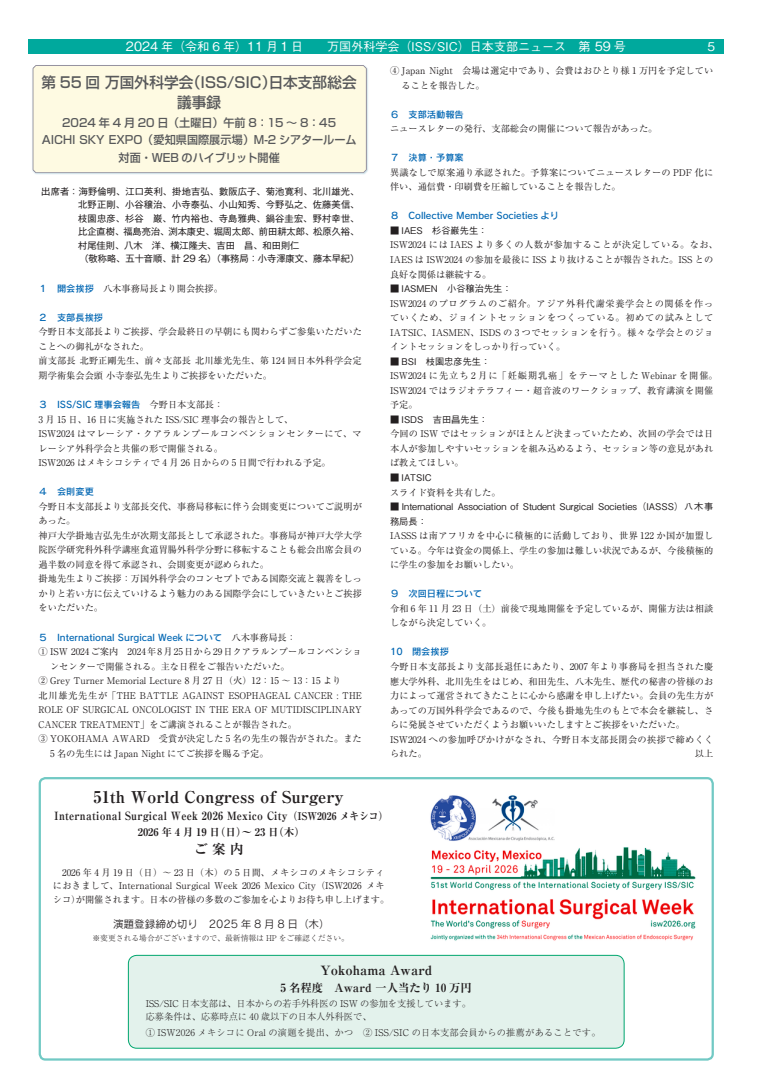
<style>
.page{position:relative;width:766px;height:1089px;background:#fff}
.page>*{position:absolute;margin:0;border:0;box-sizing:border-box;transform-origin:0 0}
.t1{font:700 expanded 16.3px "Ryumin Pro";color:#231f20}
.t2{font:500 14.9px/19.1px "Shin Go Pr 5";letter-spacing:.01em;color:#57585a;text-align:center}
.t3{font:700 expanded 13.5px "Ryumin Pro";color:#231f20}
.t4{font:700 expanded 12.8px "Ryumin Pro";color:#231f20}
.t5{font:500 12px "Gothic BBB Pro";color:#fff}
.t6{font:500 11.3px/16.3px "Shin Go Pr 5";color:#57585a;text-align:center}
.t7{font:700 expanded 11.3px "Ryumin Pro";letter-spacing:.025em;color:#231f20;scale:.9 1}
.t8{font:700 expanded 11.3px "Ryumin Pro";color:#231f20}
.t9{font:10.6px "Rodin Pro M";color:#231f20}
.t10{font:700 expanded 10.6px "Ryumin Pro";color:#231f20}
.t11{font:9.2px/14.5px "Ryumin Pro";color:#231f20}
.t12{font:9.2px/13.5px "Gothic MB101 Pr 5";letter-spacing:.02em;color:#231f20}
.t13{font:9.2px "Rodin Pro DB";color:#0166b3}
.t14{font:500 9.2px/14.5px "Gothic BBB Pro";color:#231f20}
.t15{font:9.2px "Ryumin Pro";color:#231f20;scale:.96 1}
.t16{font:9.2px/14.5px "Ryumin Pro";letter-spacing:.03em;color:#231f20}
.t17{font:300 9.2px/12.8px "Ryumin Pro";color:#231f20}
.t18{font:300 9.2px "Ryumin Pro";letter-spacing:.025em;color:#231f20}
.t19{font:300 7.8px "Ryumin Pro";color:#231f20}
.s1{font-size:12.8px}
.s2{font-family:"Rodin Pro DB";color:#0166b3}
.s3{font-family:"Ryumin Pro";color:#231f20}
.s4{font-size:10.6px}
</style>
<div class="page">
<div style="left:28px;top:40px;width:695px;height:14px;background:#00a99d"></div>
<div style="left:39px;top:777px;width:674px;height:283px;border:2px solid #71c9c4;border-radius:6px"></div>
<div style="left:32px;top:65px;width:342px;height:109px;background:#fefae2"></div>
<img style="left:430px;top:795px;width:266px;height:146px">
<div style="left:128px;top:955px;width:496px;height:93px;background:#e3f2ec;border-radius:9px"></div>
<div style="left:128px;top:955px;width:496px;height:93px;border:1px solid #00a66e;border-radius:9px"></div>
<h3 class="t5" style="left:126px;top:37px;width:501px"><span class="s1">2024</span> 年（令和 6 年）<span class="s1">11</span> 月<span class="s1">１</span>日　　万国外科学会（ISS/SIC）日本支部ニュース　第 <span class="s1">59</span> 号</h3>
<h3 class="t5" style="left:707px;top:37px;width:9px">5</h3>
<h2 class="t2" style="left:41px;top:72px;width:316px">第 55 回 万国外科学会（ISS/SIC）日本支部総会議事録</h2>
<p class="t6" style="left:42px;top:114px;width:316px">2024 年 4 月 20 日（土曜日）午前 8：15 ～ 8：45<br>AICHI SKY EXPO（愛知県国際展示場）M-2 シアタールーム</p>
<p class="t6" style="left:118px;top:148px;width:163px">対面・WEB のハイブリット開催</p>
<p class="t12" style="left:78px;top:184px;width:283px;text-indent:-37px">出席者：海野倫明、江口英利、掛地吉弘、數阪広子、菊池寛利、北川雄光、北野正剛、小谷穣治、小寺泰弘、小山知秀、今野弘之、佐藤美信、枝園忠彦、杉谷　巌、竹内裕也、寺島雅典、鍋谷圭宏、野村幸世、比企直樹、福島亮治、渕本康史、堀周太郎、前田耕太郎、松原久裕、村尾佳則、八木　洋、横江隆夫、吉田　昌、和田則仁<br>（敬称略、五十音順、計 29 名）（事務局：小寺澤康文、藤本早紀）</p>
<p class="t11" style="left:39px;top:280px;width:186px"><span class="s2">１　開会挨拶　</span>八木事務局長より開会挨拶。</p>
<p class="t13" style="left:39px;top:311px;width:66px">２　支部長挨拶</p>
<p class="t11" style="left:39px;top:324px;width:325px">今野日本支部長よりご挨拶、学会最終日の早朝にも関わらずご参集いただいたことへの御礼がなされた。<br>前支部長 北野正剛先生、前々支部長 北川雄光先生、第 124 回日本外科学会定期学術集会会頭 小寺泰弘先生よりご挨拶をいただいた。</p>
<p class="t13" style="left:39px;top:398px;width:186px">３　ISS/SIC 理事会報告<span class="s3">　今野日本支部長：</span></p>
<p class="t11" style="left:39px;top:411px;width:325px">3 月 15 日、16 日に実施された ISS/SIC 理事会の報告として、<br>ISW2024 はマレーシア・クアラルンプールコンベンションセンターにて、マレーシア外科学会と共催の形で開催される。<br>ISW2026 はメキシコシティで 4 月 26 日からの 5 日間で行われる予定。</p>
<p class="t13" style="left:39px;top:485px;width:57px">４　会則変更</p>
<p class="t11" style="left:39px;top:498px;width:325px">今野日本支部長より支部長交代、事務局移転に伴う会則変更についてご説明があった。<br>神戸大学掛地吉弘先生が次期支部長として承認された。事務局が神戸大学大学院医学研究科外科学講座食道胃腸外科学分野に移転することも総会出席会員の過半数の同意を得て承認され、会則変更が認められた。<br>掛地先生よりご挨拶：万国外科学会のコンセプトである国際交流と親善をしっかりと若い方に伝えていけるよう魅力のある国際学会にしていきたいとご挨拶をいただいた。</p>
<p class="t13" style="left:39px;top:631px;width:259px">５　International Surgical Week について<span class="s3">　八木事務局長：</span></p>
<p class="t11" style="left:39px;top:643px;width:324px">① ISW 2024ご案内　2024年8月25日から29日クアラルンプールコンベンショ</p>
<p class="t11" style="left:50px;top:658px;width:241px">ンセンターで開催される。主な日程をご報告いただいた。</p>
<p class="t11" style="left:39px;top:673px;width:304px">② Grey Turner Memorial Lecture 8 月 27 日（火）12：15 ～ 13：15 より</p>
<p class="t11" style="left:39px;top:687px;width:324px">北川雄光先生が「THE BATTLE AGAINST ESOPHAGEAL CANCER : THE</p>
<p class="t15" style="left:39px;top:702px;width:338px">ROLE OF SURGICAL ONCOLOGIST IN THE ERA OF MUTIDISCIPLINARY</p>
<p class="t15" style="left:39px;top:717px;width:271px">CANCER TREATMENT」をご講演されることが報告された。</p>
<p class="t11" style="left:39px;top:731px;width:324px">③ YOKOHAMA AWARD　受賞が決定した 5 名の先生の報告がされた。また</p>
<p class="t11" style="left:50px;top:745px;width:220px">5 名の先生には Japan Night にてご挨拶を賜る予定。</p>
<p class="t11" style="left:401px;top:63px;width:313px;text-indent:-12px">④ Japan Night　会場は選定中であり、会費はおひとり様 1 万円を予定していることを報告した。</p>
<p class="t13" style="left:390px;top:108px;width:84px">６　支部活動報告　</p>
<p class="t11" style="left:390px;top:121px;width:269px">ニュースレターの発行、支部総会の開催について報告があった。</p>
<p class="t13" style="left:390px;top:152px;width:75px">７　決算・予算案</p>
<p class="t11" style="left:390px;top:164px;width:324px">異議なしで原案通り承認された。予算案についてニュースレターの PDF 化に伴い、通信費・印刷費を圧縮していることを報告した。</p>
<p class="t13" style="left:390px;top:210px;width:170px">８　Collective Member Societies より</p>
<p class="t14" style="left:390px;top:222px;width:99px">■ IAES　杉谷巌先生：</p>
<p class="t11" style="left:390px;top:237px;width:329px">ISW2024 には IAES より多くの人数が参加することが決定している。なお、<br>IAES は ISW2024 の参加を最後に ISS より抜けることが報告された。ISS との良好な関係は継続する。</p>
<p class="t14" style="left:390px;top:280px;width:123px">■ IASMEN　小谷穣治先生：</p>
<p class="t11" style="left:390px;top:295px;width:325px;text-align:justify">ISW2024 のプログラムのご紹介。アジア外科代謝栄養学会との関係を作っていくため、ジョイントセッションをつくっている。初めての試みとしてIATSIC、IASMEN、ISDS の 3 つでセッションを行う。様々な学会とのジョイントセッションをしっかり行っていく。</p>
<p class="t14" style="left:390px;top:353px;width:102px">■ BSI　枝園忠彦先生：</p>
<p class="t16" style="left:390px;top:368px;width:329px">ISW2024 に先立ち 2 月に「妊娠期乳癌」をテーマとした Webinar を開催。<br>ISW2024 ではラジオテラフィー・超音波のワークショップ、教育講演を開催予定。</p>
<p class="t14" style="left:390px;top:411px;width:100px">■ ISDS　吉田昌先生：</p>
<p class="t11" style="left:390px;top:426px;width:325px;text-align:justify">今回の ISW ではセッションがほとんど決まっていたため、次回の学会では日本人が参加しやすいセッションを組み込めるよう、セッション等の意見があれば教えてほしい。</p>
<p class="t14" style="left:390px;top:469px;width:52px">■ IATSIC　</p>
<p class="t11" style="left:390px;top:484px;width:112px">スライド資料を共有した。</p>
<p class="t14" style="left:390px;top:498px;width:324px">■ International Association of Student Surgical Societies（IASSS）八木事務局長：</p>
<p class="t11" style="left:390px;top:528px;width:325px;text-align:justify">IASSS は南アフリカを中心に積極的に活動しており、世界 122 か国が加盟している。今年は資金の関係上、学生の参加は難しい状況であるが、今後積極的に学生の参加をお願いしたい。</p>
<p class="t13" style="left:390px;top:587px;width:94px">９　次回日程について</p>
<p class="t11" style="left:390px;top:600px;width:324px">令和 6 年 11 月 23 日（土）前後で現地開催を予定しているが、開催方法は相談しながら決定していく。</p>
<p class="t13" style="left:390px;top:646px;width:60px">10　閉会挨拶</p>
<p class="t11" style="left:390px;top:658px;width:325px">今野日本支部長より支部長退任にあたり、2007 年より事務局を担当された慶應大学外科、北川先生をはじめ、和田先生、八木先生、歴代の秘書の皆様のお力によって運営されてきたことに心から感謝を申し上げたい。会員の先生方があっての万国外科学会であるので、今後も掛地先生のもとで本会を継続し、さらに発展させていただくようお願いいたしますとご挨拶をいただいた。ISW2024 への参加呼びかけがなされ、今野日本支部長閉会の挨拶で締めくくられた。</p>
<p class="t11" style="left:694px;top:746px;width:20px">以上</p>
<h1 class="t1" style="left:94px;top:784px;width:252px">51th World Congress of Surgery</h1>
<p class="t7" style="left:54px;top:807px;width:372px">International Surgical Week 2026 Mexico City<span class="s4">（ISW2026 メキシコ）</span></p>
<p class="t10" style="left:138px;top:824px;width:169px">2026 年 4 月 19 日（日）～ 23 日（木）</p>
<h3 class="t3" style="left:194px;top:838px;width:51px">ご 案 内</h3>
<p class="t11" style="left:53px;top:864px;width:338px;line-height:13.5px">　2026 年 4 月 19 日（日）～ 23 日（木）の 5 日間、メキシコのメキシコシティにおきまして、International Surgical Week 2026 Mexico City（ISW2026 メキシコ）が開催されます。日本の皆様の多数のご参加を心よりお待ち申し上げます。</p>
<p class="t9" style="left:113px;top:916px;width:218px">演題登録締め切り　2025 年 8 月 8 日（木）</p>
<p class="t19" style="left:92px;top:932px;width:258px">※変更される場合がございますので、最新情報は HP をご確認ください。</p>
<h3 class="t4" style="left:320px;top:960px;width:113px">Yokohama Award</h3>
<p class="t8" style="left:280px;top:978px;width:193px">5 名程度　Award 一人当たり 10 万円</p>
<p class="t17" style="left:146px;top:996px;width:326px">ISS/SIC 日本支部は、日本からの若手外科医の ISW の参加を支援しています。応募条件は、応募時点に 40 歳以下の日本人外科医で、</p>
<p class="t18" style="left:146px;top:1025px;width:456px">① ISW2026 メキシコに Oral の演題を提出、かつ　② ISS/SIC の日本支部会員からの推薦があることです。</p>
</div>
